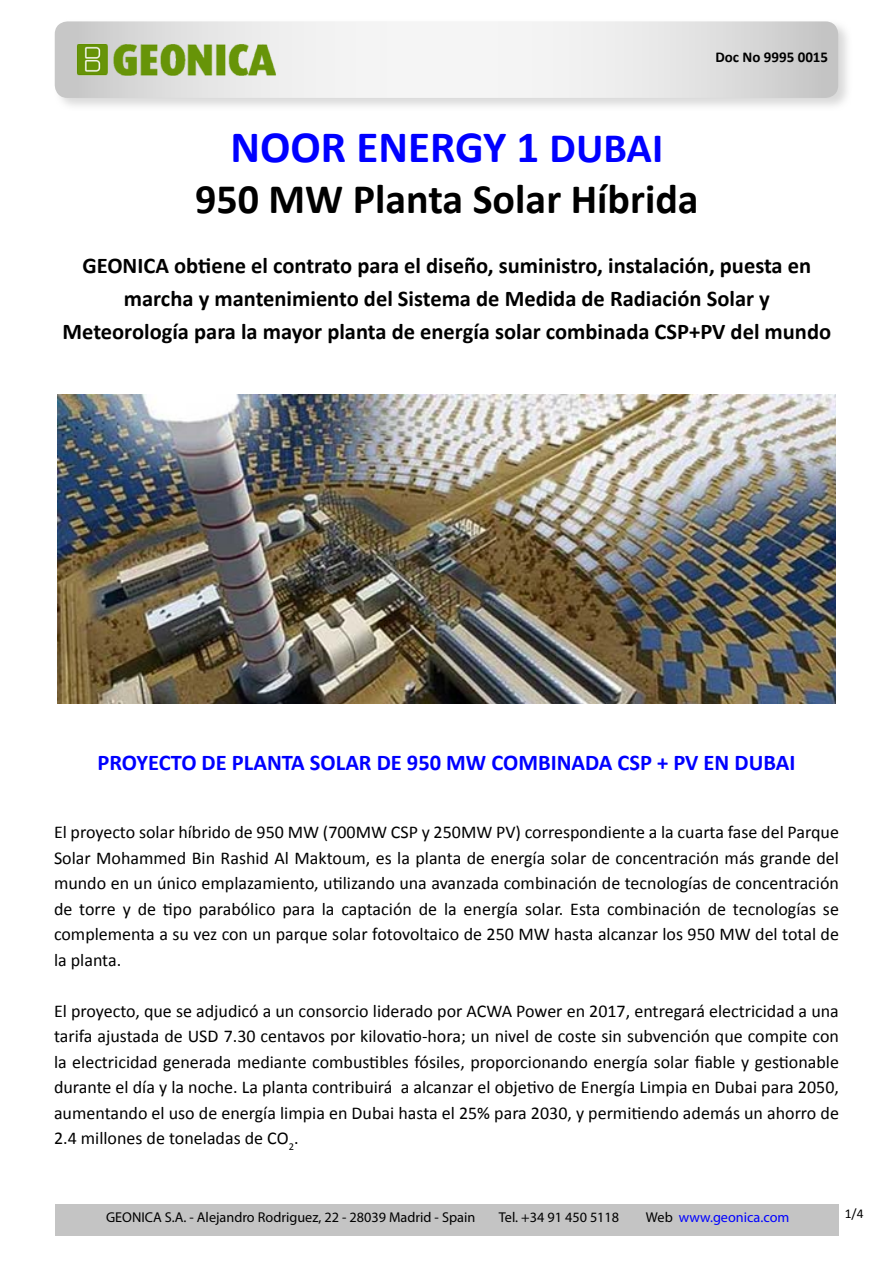
<style>
.page{position:relative;width:893px;height:1263px;background:#fff}
.page>*{position:absolute;margin:0;border:0;box-sizing:border-box;transform-origin:0 0}
.t1{font:700 45px "Calibri";color:#00f}
.t2{font:700 42px "Calibri";color:#000}
.t3{font:700 22.5px/33px "Calibri";color:#000;text-align:center}
.t4{font:700 22.5px "Calibri";color:#00f}
.t5{font:18px/25.5px "Calibri";color:#000;text-align:justify}
.t6{font:700 15px "Calibri";color:#000}
.t7{font:14.25px "Myriad Pro";color:#000}
.t8{font:14.25px "Myriad Pro";color:#00f}
.t9{font:13.5px "Calibri";color:#000}
.s1{font-size:42px}
.s2{color:#000}
</style>
<div class="page">
<div style="left:53px;top:19px;width:800px;height:92px;background:#c4c4c4;opacity:.62"></div>
<svg style="left:55px;top:21px;width:783px;height:77px"></svg>
<div style="left:55px;top:1204px;width:783px;height:31px;background:#c4c4c4"></div>
<img style="left:74px;top:41px;width:203px;height:37px">
<img style="left:57px;top:394px;width:779px;height:310px">
<p class="t6" style="left:715px;top:47px;width:114px">Doc No 9995 0015</p>
<h1 class="t1" style="left:230px;top:119px;width:434px">NOOR ENERGY 1 <span class="s1">DUBAI</span></h1>
<h2 class="t2" style="left:195px;top:172px;width:505px">950 MW Planta Solar Híbrida</h2>
<p class="t3" style="left:63px;top:249px;width:770px">GEONICA obtiene el contrato para el diseño, suministro, instalación, puesta en marcha y mantenimiento del Sistema de Medida de Radiación Solar y<br>Meteorología para la mayor planta de energía solar combinada CSP+PV del mundo</p>
<p class="t4" style="left:98px;top:748px;width:699px">PROYECTO DE PLANTA SOLAR DE 950 MW COMBINADA CSP + PV EN DUBAI</p>
<p class="t5" style="left:54px;top:820px;width:786px">El proyecto solar híbrido de 950 MW (700MW CSP y 250MW PV) correspondiente a la cuarta fase del Parque Solar Mohammed Bin Rashid Al Maktoum, es la planta de energía solar de concentración más grande del mundo en un único emplazamiento, utilizando una avanzada combinación de tecnologías de concentración de torre y de tipo parabólico para la captación de la energía solar. Esta combinación de tecnologías se complementa a su vez con un parque solar fotovoltaico de 250 MW hasta alcanzar los 950 MW del total de la planta.</p>
<p class="t5" style="left:54px;top:998px;width:786px">El proyecto, que se adjudicó a un consorcio liderado por ACWA Power en 2017, entregará electricidad a una tarifa ajustada de USD 7.30 centavos por kilovatio-hora; un nivel de coste sin subvención que compite con la electricidad generada mediante combustibles fósiles, proporcionando energía solar fiable y gestionable durante el día y la noche. La planta contribuirá a alcanzar el objetivo de Energía Limpia en Dubai para 2050, aumentando el uso de energía limpia en Dubai hasta el 25% para 2030, y permitiendo además un ahorro de 2.4 millones de toneladas de CO<sub>2</sub>.</p>
<p class="t7" style="left:106px;top:1208px;width:371px">GEONICA S.A. - Alejandro Rodriguez, 22 - 28039 Madrid - Spain</p>
<p class="t7" style="left:499px;top:1208px;width:122px">Tel. +34 91 450 5118</p>
<p class="t8" style="left:646px;top:1208px;width:145px"><span class="s2">Web</span> www.geonica.com</p>
<p class="t9" style="left:845px;top:1205px;width:20px">1/4</p>
</div>
